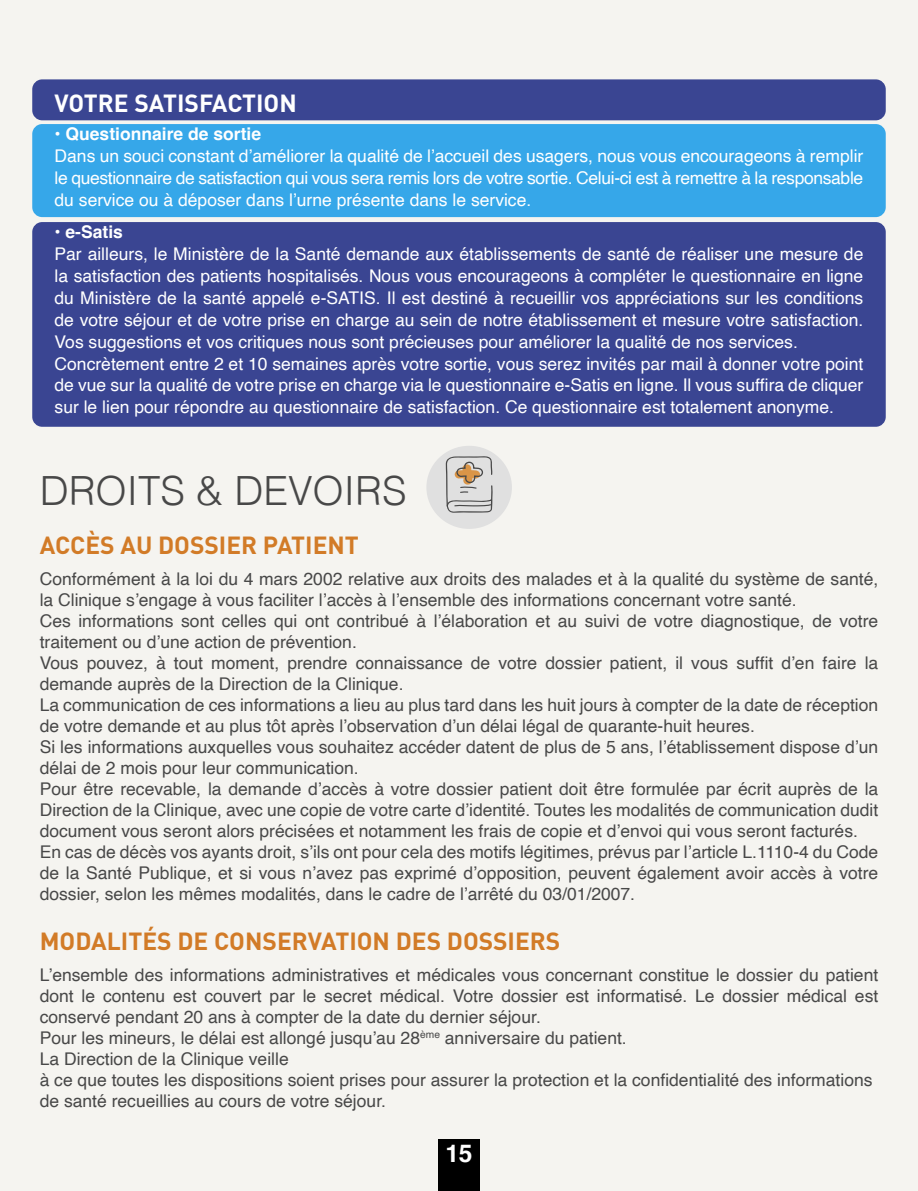
<style>
.page{position:relative;width:918px;height:1191px;background:#f5f4f0}
.page>*{position:absolute;margin:0;border:0;box-sizing:border-box;transform-origin:0 0}
.t1{font:300 40.25px "Helvetica";color:#484848}
.t2{font:700 24.5px "DIN";color:#d27b27}
.t3{font:700 24.5px "DIN";color:#fff}
.t4{font:700 24.5px "Helvetica";color:#fff}
.t5{font:17.5px/21px "Helvetica";color:#484848}
.t6{font:17.5px/21.9px "Helvetica";color:#fff}
.s1{font-weight:700}
</style>
<div class="page">
<div style="left:438px;top:1138px;width:42px;height:53px;background:#000"></div>
<div style="left:32px;top:79px;width:853px;height:41px;background:#3a4592;border-radius:10px"></div>
<div style="left:32px;top:124px;width:853px;height:93px;background:#36a7e9;border-radius:10px"></div>
<div style="left:32px;top:222px;width:853px;height:205px;background:#3a4592;border-radius:10px"></div>
<div style="left:426px;top:446px;width:86px;height:83px;background:#e0e0e0;border-radius:50%"></div>
<svg style="left:446px;top:426px;width:47px;height:101px"></svg>
<h2 class="t3" style="left:55px;top:87px;width:244px">VOTRE SATISFACTION</h2>
<p class="t6" style="left:55px;top:123px;width:810px">• <span class="s1">Questionnaire de sortie<br></span>Dans un souci constant d’améliorer la qualité de l’accueil des usagers, nous vous encourageons à remplir le questionnaire de satisfaction qui vous sera remis lors de votre sortie. Celui-ci est à remettre à la responsable du service ou à déposer dans l’urne présente dans le service.</p>
<p class="t6" style="left:55px;top:222px;width:810px">• <span class="s1">e-Satis<br></span>Par ailleurs, le Ministère de la Santé demande aux établissements de santé de réaliser une mesure de la satisfaction des patients hospitalisés. Nous vous encourageons à compléter le questionnaire en ligne du Ministère de la santé appelé e-SATIS. Il est destiné à recueillir vos appréciations sur les conditions de votre séjour et de votre prise en charge au sein de notre établissement et mesure votre satisfaction.<br>Vos suggestions et vos critiques nous sont précieuses pour améliorer la qualité de nos services.<br>Concrètement entre 2 et 10 semaines après votre sortie, vous serez invités par mail à donner votre point de vue sur la qualité de votre prise en charge via le questionnaire e-Satis en ligne. Il vous suffira de cliquer sur le lien pour répondre au questionnaire de satisfaction. Ce questionnaire est totalement anonyme.</p>
<h1 class="t1" style="left:40px;top:457px;width:368px">DROITS &amp; DEVOIRS</h1>
<h2 class="t2" style="left:40px;top:529px;width:321px">ACCÈS AU DOSSIER PATIENT</h2>
<p class="t5" style="left:40px;top:568px;width:840px">Conformément à la loi du 4 mars 2002 relative aux droits des malades et à la qualité du système de santé, la Clinique s’engage à vous faciliter l’accès à l’ensemble des informations concernant votre santé.<br>Ces informations sont celles qui ont contribué à l’élaboration et au suivi de votre diagnostique, de votre traitement ou d’une action de prévention.<br>Vous pouvez, à tout moment, prendre connaissance de votre dossier patient, il vous suffit d’en faire la demande auprès de la Direction de la Clinique.<br>La communication de ces informations a lieu au plus tard dans les huit jours à compter de la date de réception de votre demande et au plus tôt après l’observation d’un délai légal de quarante-huit heures.<br>Si les informations auxquelles vous souhaitez accéder datent de plus de 5 ans, l’établissement dispose d’un délai de 2 mois pour leur communication.<br>Pour être recevable, la demande d’accès à votre dossier patient doit être formulée par écrit auprès de la Direction de la Clinique, avec une copie de votre carte d’identité. Toutes les modalités de communication dudit document vous seront alors précisées et notamment les frais de copie et d’envoi qui vous seront facturés.<br>En cas de décès vos ayants droit, s’ils ont pour cela des motifs légitimes, prévus par l’article L.1110-4 du Code de la Santé Publique, et si vous n’avez pas exprimé d’opposition, peuvent également avoir accès à votre dossier, selon les mêmes modalités, dans le cadre de l’arrêté du 03/01/2007.</p>
<h2 class="t2" style="left:40px;top:925px;width:522px">MODALITÉS DE CONSERVATION DES DOSSIERS</h2>
<p class="t5" style="left:40px;top:965px;width:840px">L’ensemble des informations administratives et médicales vous concernant constitue le dossier du patient dont le contenu est couvert par le secret médical. Votre dossier est informatisé. Le dossier médical est conservé pendant 20 ans à compter de la date du dernier séjour.<br>Pour les mineurs, le délai est allongé jusqu’au 28<sup>ème</sup> anniversaire du patient.<br>La Direction de la Clinique veille<br>à ce que toutes les dispositions soient prises pour assurer la protection et la confidentialité des informations de santé recueillies au cours de votre séjour.</p>
<h2 class="t4" style="left:445px;top:1138px;width:29px">15</h2>
</div>
